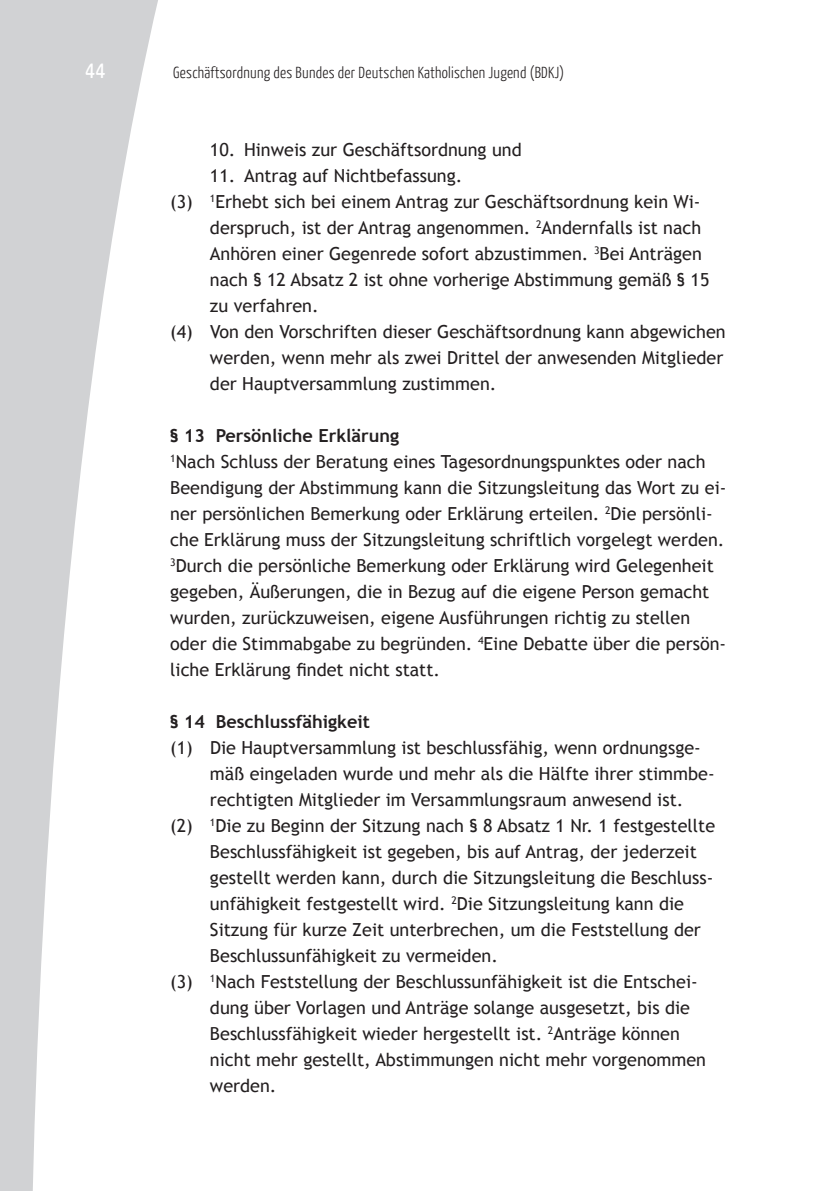
<style>
.page{position:relative;width:840px;height:1191px;background:#fff}
.page>*{position:absolute;margin:0;border:0;box-sizing:border-box;transform-origin:0 0}
.t1{font:24px "BDKJ";color:#fff}
.TextEinzug{font:18px/26px "Trebuchet MS";color:#231f20}
.FließtextOAbst{font:18px/26px "Trebuchet MS";color:#231f20}
.TextEinzug2{font:18px "Trebuchet MS";color:#231f20}
.Paragraf{font:700 18px "Trebuchet MS";color:#231f20}
.t2{font:300 16px "BDKJ";color:#231f20}
</style>
<div class="page">
<svg style="left:0;top:0;width:158px;height:1191px"></svg>
<h1 class="t1" style="left:85px;top:54px;width:22px">44</h1>
<p class="t2" style="left:173px;top:62px;width:392px">Geschäftsordnung des Bundes der Deutschen Katholischen Jugend (BDKJ)</p>
<p class="TextEinzug2" style="left:210px;top:139px;width:313px">10. Hinweis zur Geschäftsordnung und</p>
<p class="TextEinzug2" style="left:210px;top:165px;width:254px">11. Antrag auf Nichtbefassung.</p>
<p class="TextEinzug" style="left:210px;top:189px;width:500px;text-indent:-40px">(3) <sup>1</sup>Erhebt sich bei einem Antrag zur Geschäftsordnung kein Wi&shy;derspruch, ist der Antrag angenommen. <sup>2</sup>Andernfalls ist nach Anhören einer Gegenrede sofort abzustimmen. <sup>3</sup>Bei Anträgen nach § 12 Absatz 2 ist ohne vorherige Abstimmung gemäß § 15 zu verfahren.</p>
<p class="TextEinzug" style="left:210px;top:319px;width:517px;text-indent:-40px">(4) Von den Vorschriften dieser Geschäftsordnung kann abgewichen werden, wenn mehr als zwei Drittel der anwesenden Mitglieder der Hauptversammlung zustimmen.</p>
<p class="Paragraf" style="left:170px;top:424px;width:230px">§ 13 Persönliche Erklärung</p>
<p class="FließtextOAbst" style="left:170px;top:449px;width:557px"><sup>1</sup>Nach Schluss der Beratung eines Tagesordnungspunktes oder nach Beendigung der Abstimmung kann die Sitzungsleitung das Wort zu ei&shy;ner persönlichen Bemerkung oder Erklärung erteilen. <sup>2</sup>Die persönli&shy;che Erklärung muss der Sitzungsleitung schriftlich vorgelegt werden.<br><sup>3</sup>Durch die persönliche Bemerkung oder Erklärung wird Gelegenheit gegeben, Äußerungen, die in Bezug auf die eigene Person gemacht wurden, zurückzuweisen, eigene Ausführungen richtig zu stellen oder die Stimmabgabe zu begründen. <sup>4</sup>Eine Debatte über die persön&shy;liche Erklärung findet nicht statt.</p>
<p class="Paragraf" style="left:170px;top:710px;width:201px">§ 14 Beschlussfähigkeit</p>
<p class="TextEinzug" style="left:210px;top:735px;width:506px;text-indent:-40px">(1) Die Hauptversammlung ist beschlussfähig, wenn ordnungsge&shy;mäß eingeladen wurde und mehr als die Hälfte ihrer stimmbe&shy;rechtigten Mitglieder im Versammlungsraum anwesend ist.</p>
<p class="TextEinzug" style="left:210px;top:813px;width:506px;text-indent:-40px">(2) <sup>1</sup>Die zu Beginn der Sitzung nach § 8 Absatz 1 Nr. 1 festgestellte Beschlussfähigkeit ist gegeben, bis auf Antrag, der jederzeit gestellt werden kann, durch die Sitzungsleitung die Beschluss&shy;unfähigkeit festgestellt wird. <sup>2</sup>Die Sitzungsleitung kann die Sitzung für kurze Zeit unterbrechen, um die Feststellung der Beschlussunfähigkeit zu vermeiden.</p>
<p class="TextEinzug" style="left:210px;top:969px;width:497px;text-indent:-40px">(3) <sup>1</sup>Nach Feststellung der Beschlussunfähigkeit ist die Entschei&shy;dung über Vorlagen und Anträge solange ausgesetzt, bis die Beschlussfähigkeit wieder hergestellt ist. <sup>2</sup>Anträge können nicht mehr gestellt, Abstimmungen nicht mehr vorgenommen werden.</p>
</div>
